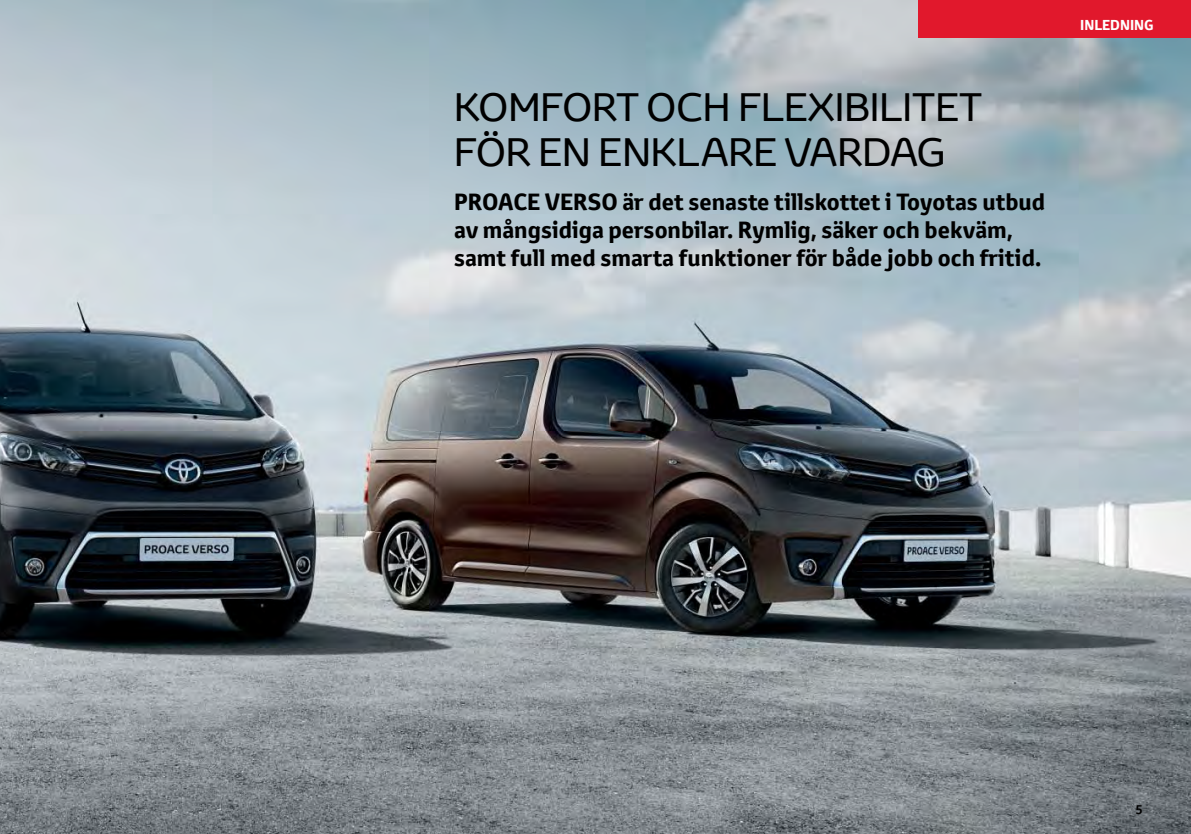
<style>
.page{position:relative;width:1191px;height:834px;background:#fff}
.page>*{position:absolute;margin:0;border:0;box-sizing:border-box;transform-origin:0 0}
.t1{font:38.5px/44.6px "Toyota Display";color:#000}
.t2{font:700 22.75px/27.8px "Toyota Text";color:#000}
.t3{font:700 14px "Toyota Text";color:#fff}
.t4{font:700 12.25px "Toyota Text";color:#000}
</style>
<div class="page">
<img style="left:0;top:0;width:1191px;height:833px">
<div style="left:918px;top:0;width:273px;height:37px;background:#e1182c"></div>
<h1 class="t1" style="left:454px;top:84px;width:530px">KOMFORT OCH FLEXIBILITET<br>FÖR EN ENKLARE VARDAG</h1>
<p class="t2" style="left:454px;top:188px;width:592px">PROACE VERSO är det senaste tillskottet i Toyotas utbud av mångsidiga personbilar. Rymlig, säker och bekväm, samt full med smarta funktioner för både jobb och fritid.</p>
<p class="t3" style="left:1080px;top:15px;width:75px">INLEDNING</p>
<p class="t4" style="left:1135px;top:800px;width:9px">5</p>
</div>
